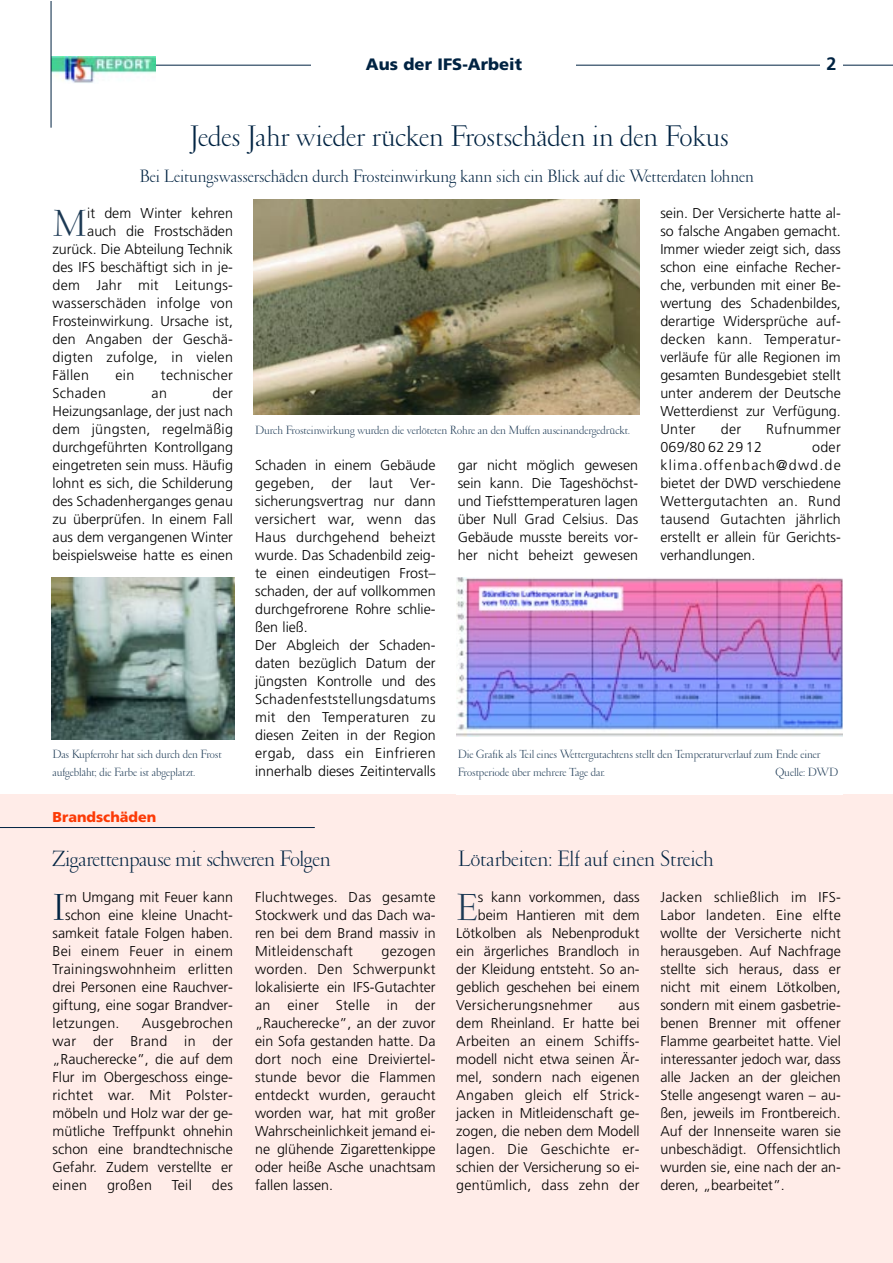
<style>
.page{position:relative;width:893px;height:1263px;background:#fff}
.page>*{position:absolute;margin:0;border:0;box-sizing:border-box;transform-origin:0 0}
.t1{font:300 37.95px "Garamond";color:#1c3954}
.t2{font:300 37.95px "Garamond";color:#002342}
.t3{font:300 30px "Garamond";color:#002342}
.t4{font:300 22.5px "Garamond";letter-spacing:-.015em;color:#002342}
.t5{font:300 18px "Garamond";color:#002342}
.t6{font:700 18px "Frutiger";color:#002342}
.t7{font:900 16.5px "Frutiger";color:#002342}
.t8{font:300 14.25px/18px "Frutiger";color:#000;text-align:justify}
.t9{font:300 14.25px "Frutiger";letter-spacing:.02em;color:#000}
.t10{font:900 14.25px "Frutiger";color:#fc3a06}
.t11{font:300 12px/18px "Garamond";color:#1c3954}
</style>
<div class="page">
<div style="left:0;top:795px;width:892px;height:468px;background:#ffece8"></div>
<hr style="left:155px;top:65px;width:737px;height:1px;background:#002342">
<img style="left:52px;top:57px;width:103px;height:26px">
<div style="left:311px;top:56px;width:265px;height:21px;background:#fff"></div>
<div style="left:820px;top:55px;width:22px;height:27px;background:#fff"></div>
<hr style="left:0;top:827px;width:315px;height:1px;background:#002342">
<hr style="left:51px;top:2px;width:1px;height:126px;background:#002342">
<img style="left:254px;top:200px;width:385px;height:215px">
<img style="left:51px;top:578px;width:183px;height:162px">
<img style="left:456px;top:578px;width:386px;height:159px">
<p class="t7" style="left:366px;top:58px;width:157px">Aus der IFS-Arbeit</p>
<p class="t6" style="left:826px;top:57px;width:12px">2</p>
<h2 class="t3" style="left:190px;top:124px;width:540px">Jedes Jahr wieder rücken Frostschäden in den Fokus</h2>
<p class="t5" style="left:139px;top:169px;width:616px">Bei Leitungswasserschäden durch Frosteinwirkung kann sich ein Blick auf die Wetterdaten lohnen</p>
<h1 class="t1" style="left:53px;top:209px;width:36px">M</h1>
<p class="t8" style="left:87px;top:205px;width:147px">it dem Winter kehren</p>
<p class="t8" style="left:87px;top:223px;width:147px">auch die Frostschäden</p>
<p class="t8" style="left:53px;top:241px;width:182px">zurück. Die Abteilung Technik</p>
<p class="t8" style="left:53px;top:259px;width:182px">des IFS beschäftigt sich in je-</p>
<p class="t9" style="left:53px;top:279px;width:182px">dem Jahr mit Leitungs-</p>
<p class="t8" style="left:53px;top:295px;width:182px">wasserschäden infolge von</p>
<p class="t8" style="left:53px;top:313px;width:182px">Frosteinwirkung. Ursache ist,</p>
<p class="t8" style="left:53px;top:331px;width:182px">den Angaben der Geschä-</p>
<p class="t9" style="left:53px;top:351px;width:182px">digten zufolge, in vielen</p>
<p class="t8" style="left:53px;top:367px;width:38px">Fällen</p>
<p class="t8" style="left:115px;top:367px;width:20px">ein</p>
<p class="t9" style="left:161px;top:369px;width:74px">technischer</p>
<p class="t9" style="left:53px;top:387px;width:55px">Schaden</p>
<p class="t8" style="left:151px;top:385px;width:17px">an</p>
<p class="t8" style="left:53px;top:385px;width:182px;text-indent:160px">der Heizungsanlage, der just nach dem jüngsten, regelmäßig durchgeführten Kontrollgang eingetreten sein muss. Häufig lohnt es sich, die Schilderung des Schadenherganges genau zu überprüfen. In einem Fall aus dem vergangenen Winter beispielsweise hatte es einen</p>
<p class="t11" style="left:53px;top:747px;width:171px">Das Kupferrohr hat sich durch den Frost aufgebläht; die Farbe ist abgeplatzt.</p>
<p class="t10" style="left:53px;top:811px;width:105px">Brandschäden</p>
<p class="t8" style="left:660px;top:205px;width:182px">sein. Der Versicherte hatte al&shy;so falsche Angaben gemacht.<br>Immer wieder zeigt sich, dass schon eine einfache Recher&shy;che, verbunden mit einer Be&shy;wertung des Schadenbildes, derartige Widersprüche auf&shy;decken kann. Temperatur&shy;verläufe für alle Regionen im gesamten Bundesgebiet stellt unter anderem der Deutsche Wetterdienst zur Verfügung.<br>Unter</p>
<p class="t8" style="left:720px;top:421px;width:22px">der</p>
<p class="t9" style="left:766px;top:423px;width:76px">Rufnummer</p>
<p class="t9" style="left:660px;top:441px;width:103px">069/80 62 29 12</p>
<p class="t11" style="left:255px;top:423px;width:376px">Durch Frosteinwirkung wurden die verlöteten Rohre an den Muffen auseinandergedrückt.</p>
<p class="t8" style="left:660px;top:439px;width:182px;text-indent:152px">oder klima.offenbach@dwd.de bietet der DWD verschiedene Wettergutachten an. Rund tausend Gutachten jährlich erstellt er allein für Gerichts&shy;verhandlungen.</p>
<p class="t8" style="left:458px;top:457px;width:182px">gar nicht möglich gewesen sein kann. Die Tageshöchst&shy;und Tiefsttemperaturen lagen über Null Grad Celsius. Das Gebäude musste bereits vor&shy;her nicht beheizt gewesen</p>
<p class="t8" style="left:255px;top:457px;width:182px;text-align:left">Schaden in einem Gebäude gegeben, der laut Ver&shy;sicherungsvertrag nur dann versichert war, wenn das<br>Haus durchgehend beheizt wurde. Das Schadenbild zeig&shy;te einen eindeutigen Frost– schaden, der auf vollkommen durchgefrorene Rohre schlie&shy;ßen ließ.<br>Der Abgleich der Schaden&shy;daten bezüglich Datum der jüngsten Kontrolle und des<br>Schadenfeststellungsdatums mit den Temperaturen zu diesen Zeiten in der Region ergab, dass ein Einfrieren innerhalb dieses Zeitintervalls</p>
<p class="t11" style="left:458px;top:747px;width:364px">Die Grafik als Teil eines Wettergutachtens stellt den Temperaturverlauf zum Ende einer<br>Frostperiode über mehrere Tage dar.</p>
<p class="t11" style="left:775px;top:765px;width:64px">Quelle: DWD</p>
<h3 class="t4" style="left:53px;top:850px;width:279px">Zigarettenpause mit schweren Folgen</h3>
<h1 class="t2" style="left:53px;top:893px;width:14px">I</h1>
<p class="t8" style="left:65px;top:889px;width:169px">m Umgang mit Feuer kann</p>
<p class="t8" style="left:65px;top:907px;width:169px">schon eine kleine Unacht-</p>
<p class="t8" style="left:53px;top:925px;width:182px">samkeit fatale Folgen haben.</p>
<p class="t8" style="left:53px;top:943px;width:182px">Bei einem Feuer in einem</p>
<p class="t9" style="left:53px;top:963px;width:182px">Trainingswohnheim erlitten</p>
<p class="t8" style="left:53px;top:979px;width:182px">drei Personen eine Rauchver-</p>
<p class="t8" style="left:53px;top:997px;width:182px">giftung, eine sogar Brandver-</p>
<p class="t9" style="left:53px;top:1017px;width:68px">letzungen.</p>
<p class="t8" style="left:53px;top:1015px;width:182px;text-indent:89px">Ausgebrochen war der Brand in der „Raucherecke”, die auf dem Flur im Obergeschoss einge&shy;richtet war. Mit Polster&shy;möbeln und Holz war der ge&shy;mütliche Treffpunkt ohnehin schon eine brandtechnische Gefahr. Zudem verstellte er einen</p>
<p class="t8" style="left:107px;top:1177px;width:46px">großen</p>
<p class="t8" style="left:172px;top:1177px;width:21px">Teil</p>
<p class="t8" style="left:212px;top:1177px;width:23px">des</p>
<p class="t8" style="left:255px;top:889px;width:182px">Fluchtweges. Das gesamte Stockwerk und das Dach wa&shy;ren bei dem Brand massiv in Mitleidenschaft</p>
<p class="t8" style="left:255px;top:943px;width:182px;text-indent:126px">gezogen worden. Den Schwerpunkt lokalisierte ein IFS-Gutachter an einer Stelle in der „Raucherecke”, an der zuvor ein Sofa gestanden hatte. Da dort noch eine Dreiviertel&shy;stunde bevor die Flammen entdeckt wurden, geraucht worden war, hat mit großer Wahrscheinlichkeit jemand ei&shy;ne glühende Zigarettenkippe oder heiße Asche unachtsam fallen lassen.</p>
<h3 class="t4" style="left:458px;top:850px;width:258px">Lötarbeiten: Elf auf einen Streich</h3>
<h1 class="t1" style="left:456px;top:893px;width:23px">E</h1>
<p class="t8" style="left:478px;top:889px;width:163px">s kann vorkommen, dass</p>
<p class="t8" style="left:478px;top:907px;width:163px">beim Hantieren mit dem</p>
<p class="t8" style="left:456px;top:925px;width:185px">Lötkolben als Nebenprodukt</p>
<p class="t8" style="left:456px;top:943px;width:185px">ein ärgerliches Brandloch in</p>
<p class="t8" style="left:456px;top:961px;width:185px">der Kleidung entsteht. So an-</p>
<p class="t8" style="left:456px;top:979px;width:185px">geblich geschehen bei einem</p>
<p class="t9" style="left:456px;top:999px;width:138px">Versicherungsnehmer</p>
<p class="t8" style="left:456px;top:997px;width:185px;text-indent:162px">aus dem Rheinland. Er hatte bei Arbeiten an einem Schiffs&shy;modell nicht etwa seinen Är&shy;mel, sondern nach eigenen Angaben gleich elf Strick&shy;jacken in Mitleidenschaft ge&shy;zogen, die neben dem Modell lagen. Die Geschichte er&shy;schien der Versicherung so ei&shy;gentümlich, dass zehn der</p>
<p class="t8" style="left:660px;top:889px;width:182px">Jacken schließlich im IFS-Labor landeten. Eine elfte wollte der Versicherte nicht herausgeben. Auf Nachfrage stellte sich heraus, dass er nicht mit einem Lötkolben, sondern mit einem gasbetrie&shy;benen Brenner mit offener Flamme gearbeitet hatte. Viel interessanter jedoch war, dass alle Jacken an der gleichen Stelle angesengt waren – au&shy;ßen, jeweils im Frontbereich.<br>Auf der Innenseite waren sie unbeschädigt. Offensichtlich wurden sie, eine nach der an&shy;deren, „bearbeitet”.</p>
</div>
